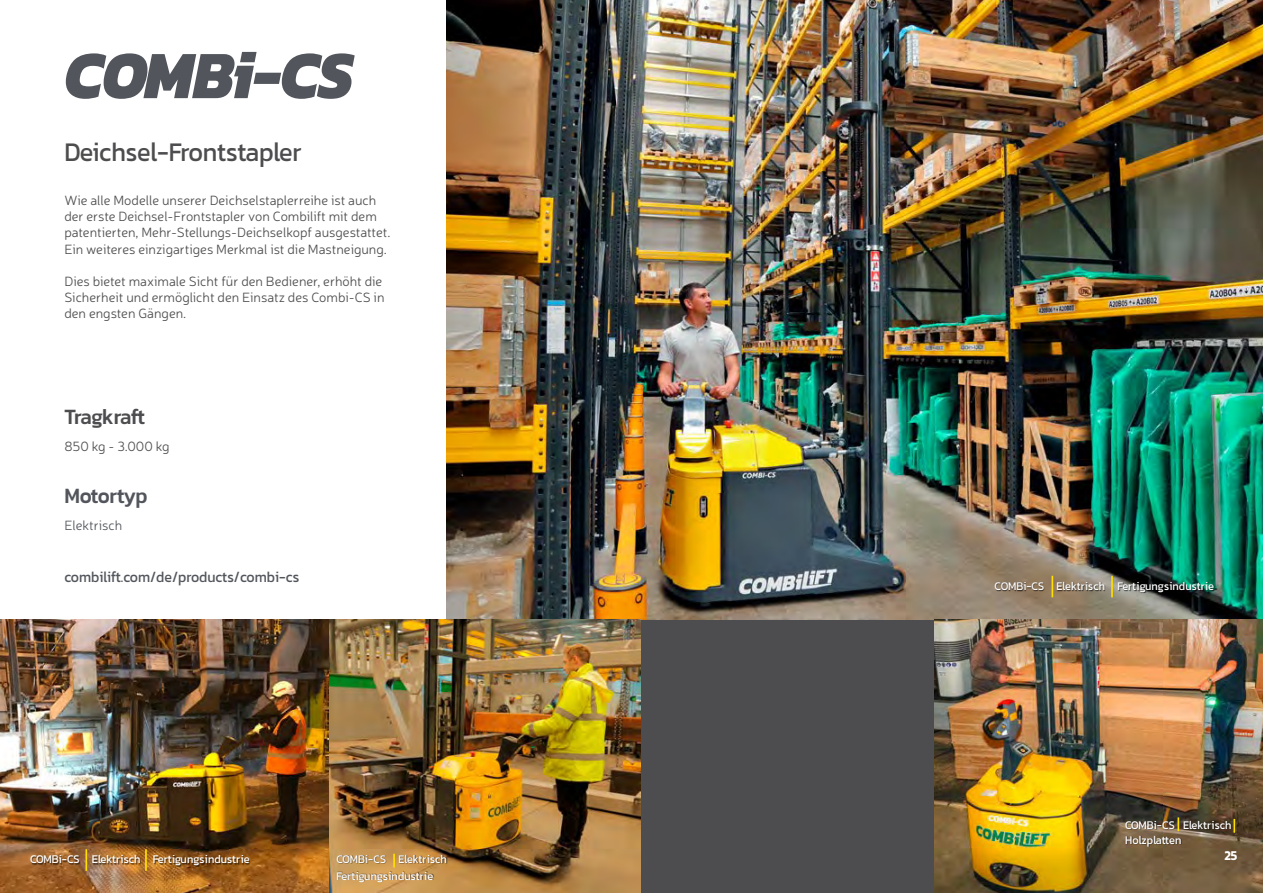
<style>
.page{position:relative;width:1263px;height:893px;background:#fff}
.page>*{position:absolute;margin:0;border:0;box-sizing:border-box;transform-origin:0 0}
.t1{font:italic 800 68.4px "Kanit";letter-spacing:-.01em;color:#52555b;scale:.92 1}
.t2{font:27.3px "Kanit";letter-spacing:-.01em;color:#4d4d4f;scale:.92 1}
.t3{font:500 22.2px "Kanit";letter-spacing:-.04em;color:#4d4d4f;scale:.92 1}
.t4{font:500 22.2px "Kanit";letter-spacing:-.035em;color:#52555b;scale:.92 1}
.t5{font:15.45px "Kanit";color:#52555b;scale:.92 1}
.t6{font:600 13.65px "Kanit";color:#fff;scale:.92 1}
.t7{font:300 13.5px/16.2px "Neris";color:#4d4d4f}
.t8{font:300 13.5px "Neris";color:#52555b}
.t9{font:12px/15px "Kanit";color:#fff;scale:.92 1}
</style>
<div class="page">
<div style="left:330px;top:620px;width:933px;height:273px;background:#4d4d4f"></div>
<img style="left:446px;top:0;width:817px;height:620px">
<img style="left:0;top:620px;width:640px;height:273px">
<img style="left:934px;top:620px;width:329px;height:273px">
<div style="left:31px;top:855px;width:219px;height:11px;background:#000;opacity:.58"></div>
<hr style="left:85px;top:849px;width:2px;height:22px;background:#ffdf00">
<hr style="left:145px;top:849px;width:2px;height:22px;background:#ffdf00">
<div style="left:995px;top:582px;width:220px;height:11px;background:#000;opacity:.58"></div>
<hr style="left:1051px;top:576px;width:2px;height:21px;background:#ffdf00">
<hr style="left:1111px;top:576px;width:2px;height:21px;background:#ffdf00">
<div style="left:1126px;top:821px;width:106px;height:26px;background:#000;opacity:.58"></div>
<svg style="left:1177px;top:817px;width:2px;height:14px"></svg>
<div style="left:337px;top:855px;width:110px;height:27px;background:#000;opacity:.58"></div>
<svg style="left:393px;top:854px;width:2px;height:13px"></svg>
<svg style="left:1233px;top:819px;width:2px;height:14px"></svg>
<h1 class="t1" style="left:64px;top:21px;width:316px">COMBi-CS</h1>
<h2 class="t2" style="left:64px;top:132px;width:259px">Deichsel-Frontstapler</h2>
<p class="t7" style="left:64px;top:192px;width:327px">Wie alle Modelle unserer Deichselstaplerreihe ist auch der erste Deichsel-Frontstapler von Combilift mit dem patentierten, Mehr-Stellungs-Deichselkopf ausgestattet.<br>Ein weiteres einzigartiges Merkmal ist die Mastneigung.</p>
<p class="t7" style="left:64px;top:273px;width:322px">Dies bietet maximale Sicht für den Bediener, erhöht die<br>Sicherheit und ermöglicht den Einsatz des Combi-CS in den engsten Gängen.</p>
<h3 class="t3" style="left:64px;top:399px;width:89px">Tragkraft</h3>
<p class="t7" style="left:64px;top:437px;width:107px">850 kg - 3.000 kg</p>
<h3 class="t4" style="left:64px;top:479px;width:92px">Motortyp</h3>
<p class="t8" style="left:64px;top:517px;width:59px">Elektrisch</p>
<p class="t5" style="left:64px;top:565px;width:257px">combilift.com/de/products/combi-cs</p>
<p class="t9" style="left:30px;top:851px;width:240px">COMBi-CS Elektrisch Fertigungsindustrie</p>
<p class="t9" style="left:336px;top:850px;width:122px;line-height:16.5px">COMBi-CS Elektrisch<br>Fertigungsindustrie</p>
<p class="t9" style="left:994px;top:578px;width:240px">COMBi-CS Elektrisch Fertigungsindustrie</p>
<p class="t9" style="left:1125px;top:817px;width:117px">COMBi-CS Elektrisch<br>Holzplatten</p>
<p class="t6" style="left:1224px;top:845px;width:16px">25</p>
</div>
